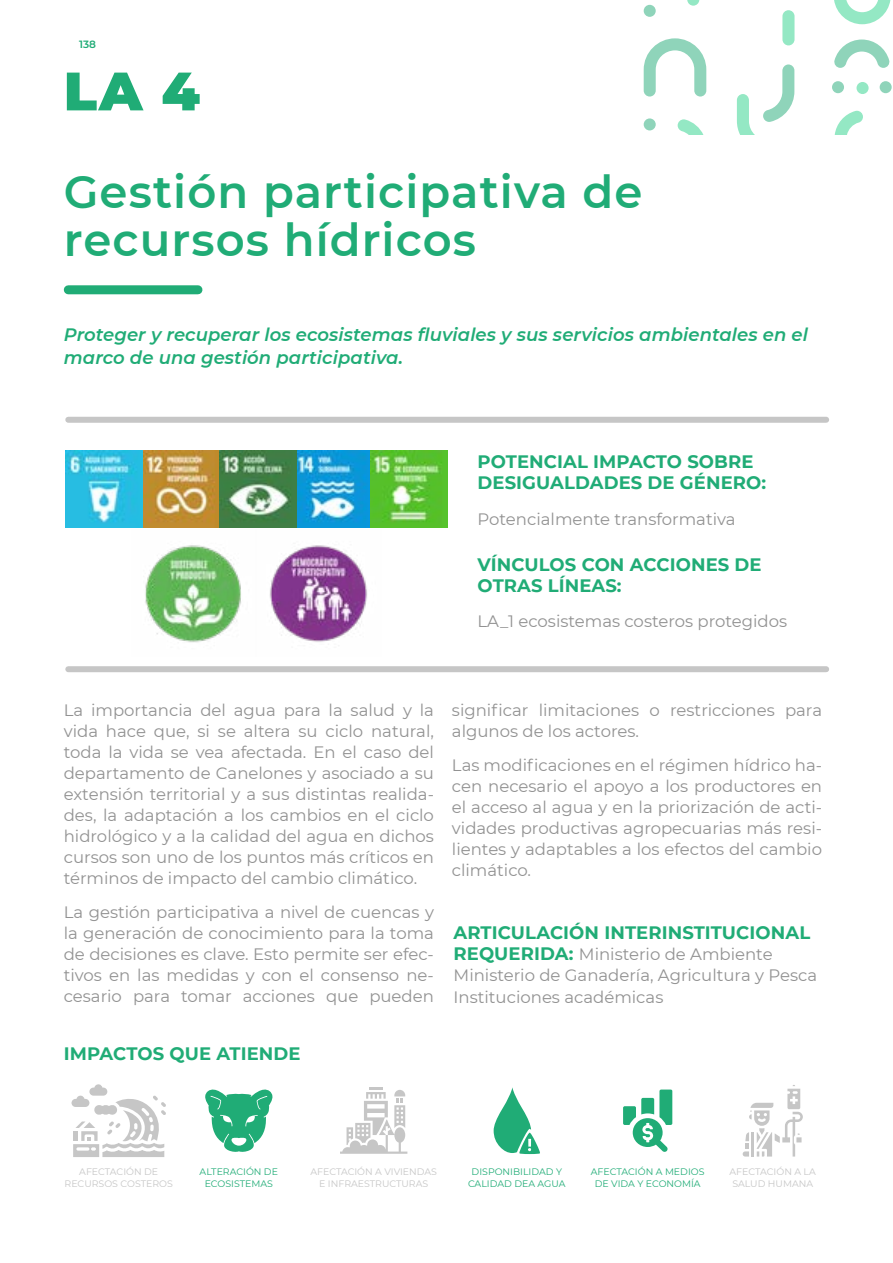
<style>
.page{position:relative;width:893px;height:1263px;background:#fff}
.page>*{position:absolute;margin:0;border:0;box-sizing:border-box;transform-origin:0 0}
.t1{font:900 54px "Montserrat";color:#20ac76}
.t2{font:600 45px/48px "Montserrat";letter-spacing:.025em;color:#20ac76}
.t3{font:700 18px/21px "Montserrat";letter-spacing:.005em;color:#20ac76}
.t4{font:italic 600 18px/22.5px "Montserrat";letter-spacing:.005em;color:#20ac76}
.t5{font:16.5px/21px "Montserrat";color:#929292;text-align:justify}
.t6{font:600 10.5px "Montserrat";color:#20ac76}
.t7{font:9.45px/11.7px "Montserrat";color:#c6c6c6;text-align:center}
.t8{font:9.45px/11.7px "Montserrat";color:#20ac76;text-align:center}
.s1{font-weight:700;font-size:18px;color:#20ac76}
</style>
<div class="page">
<svg style="left:737px;top:94px;width:17px;height:40px"></svg>
<svg style="left:763px;top:64px;width:31px;height:58px"></svg>
<svg style="left:834px;top:0;width:56px;height:24px"></svg>
<svg style="left:834px;top:40px;width:56px;height:28px"></svg>
<div style="left:782px;top:10px;width:12px;height:35px;background:#94e8c4;border-radius:6px"></div>
<div style="left:832px;top:81px;width:12px;height:12px;background:#8fd4ba;border-radius:50%"></div>
<div style="left:880px;top:81px;width:12px;height:12px;background:#8fd4ba;border-radius:50%"></div>
<div style="left:856px;top:82px;width:13px;height:12px;background:#94e8c4;border-radius:50%"></div>
<svg style="left:835px;top:111px;width:28px;height:23px"></svg>
<svg style="left:644px;top:38px;width:62px;height:59px"></svg>
<svg style="left:678px;top:119px;width:25px;height:15px"></svg>
<svg style="left:687px;top:0;width:12px;height:6px"></svg>
<div style="left:644px;top:118px;width:12px;height:12px;background:#8fd4ba;border-radius:50%"></div>
<div style="left:644px;top:5px;width:12px;height:12px;background:#8fd4ba;border-radius:50%"></div>
<div style="left:68px;top:285px;width:130px;height:9px;background:#20ac76"></div>
<div style="left:68px;top:417px;width:758px;height:6px;background:#c6c6c6"></div>
<div style="left:68px;top:666px;width:758px;height:6px;background:#c6c6c6"></div>
<img style="left:65px;top:450px;width:229px;height:77px">
<img style="left:294px;top:450px;width:153px;height:77px">
<img style="left:145px;top:545px;width:222px;height:98px">
<svg style="left:494px;top:1087px;width:46px;height:67px"></svg>
<svg style="left:205px;top:1089px;width:68px;height:63px"></svg>
<svg style="left:623px;top:1089px;width:49px;height:63px"></svg>
<svg style="left:72px;top:1084px;width:94px;height:73px"></svg>
<svg style="left:340px;top:1088px;width:67px;height:66px"></svg>
<svg style="left:743px;top:1085px;width:60px;height:71px"></svg>
<p class="t6" style="left:79px;top:37px;width:18px">138</p>
<h1 class="t1" style="left:64px;top:51px;width:138px">LA 4</h1>
<h2 class="t2" style="left:64px;top:166px;width:580px">Gestión participativa de recursos hídricos</h2>
<p class="t4" style="left:64px;top:323px;width:746px">Proteger y recuperar los ecosistemas fluviales y sus servicios ambientales en el marco de una gestión participativa.</p>
<p class="t3" style="left:478px;top:450px;width:290px">POTENCIAL IMPACTO SOBRE<br>DESIGUALDADES DE GÉNERO:</p>
<p class="t5" style="left:478px;top:508px;width:259px">Potencialmente transformativa</p>
<p class="t3" style="left:478px;top:553px;width:286px">VÍNCULOS CON ACCIONES DE<br>OTRAS LÍNEAS:</p>
<p class="t5" style="left:478px;top:610px;width:311px">LA_1 ecosistemas costeros protegidos</p>
<p class="t5" style="left:64px;top:699px;width:372px">La importancia del agua para la salud y la vida hace que, si se altera su ciclo natural, toda la vida se vea afectada. En el caso del departamento de Canelones y asociado a su extensión territorial y a sus distintas realida&shy;des, la adaptación a los cambios en el ciclo hidrológico y a la calidad del agua en dichos cursos son uno de los puntos más críticos en términos de impacto del cambio climático.</p>
<p class="t5" style="left:64px;top:900px;width:372px">La gestión participativa a nivel de cuencas y la generación de conocimiento para la toma de decisiones es clave. Esto permite ser efec&shy;tivos en las medidas y con el consenso ne&shy;cesario para tomar acciones que pueden</p>
<p class="t3" style="left:64px;top:1042px;width:238px">IMPACTOS QUE ATIENDE</p>
<p class="t5" style="left:452px;top:699px;width:372px">significar limitaciones o restricciones para algunos de los actores.</p>
<p class="t5" style="left:452px;top:753px;width:372px">Las modificaciones en el régimen hídrico ha&shy;cen necesario el apoyo a los productores en el acceso al agua y en la priorización de acti&shy;vidades productivas agropecuarias más resi&shy;lientes y adaptables a los efectos del cambio climático.</p>
<p class="t3" style="left:454px;top:921px;width:358px">ARTICULACIÓN INTERINSTITUCIONAL</p>
<p class="t5" style="left:454px;top:943px;width:365px"><span class="s1">REQUERIDA:</span> Ministerio de Ambiente<br>Ministerio de Ganadería, Agricultura y Pesca</p>
<p class="t5" style="left:454px;top:986px;width:211px">Instituciones académicas</p>
<p class="t7" style="left:65px;top:1166px;width:110px">AFECTACIÓN DE<br>RECURSOS COSTEROS</p>
<p class="t7" style="left:310px;top:1166px;width:128px">AFECTACIÓN A VIVIENDAS<br>E INFRAESTRUCTURAS</p>
<p class="t7" style="left:729px;top:1166px;width:88px;text-align:left">AFECTACIÓN A LA<br>SALUD HUMANA</p>
<p class="t8" style="left:200px;top:1166px;width:80px">ALTERACIÓN DE<br>ECOSISTEMAS</p>
<p class="t8" style="left:591px;top:1166px;width:115px">AFECTACIÓN A MEDIOS<br>DE VIDA Y ECONOMÍA</p>
<p class="t8" style="left:468px;top:1166px;width:99px">DISPONIBILIDAD Y<br>CALIDAD DEA AGUA</p>
</div>
